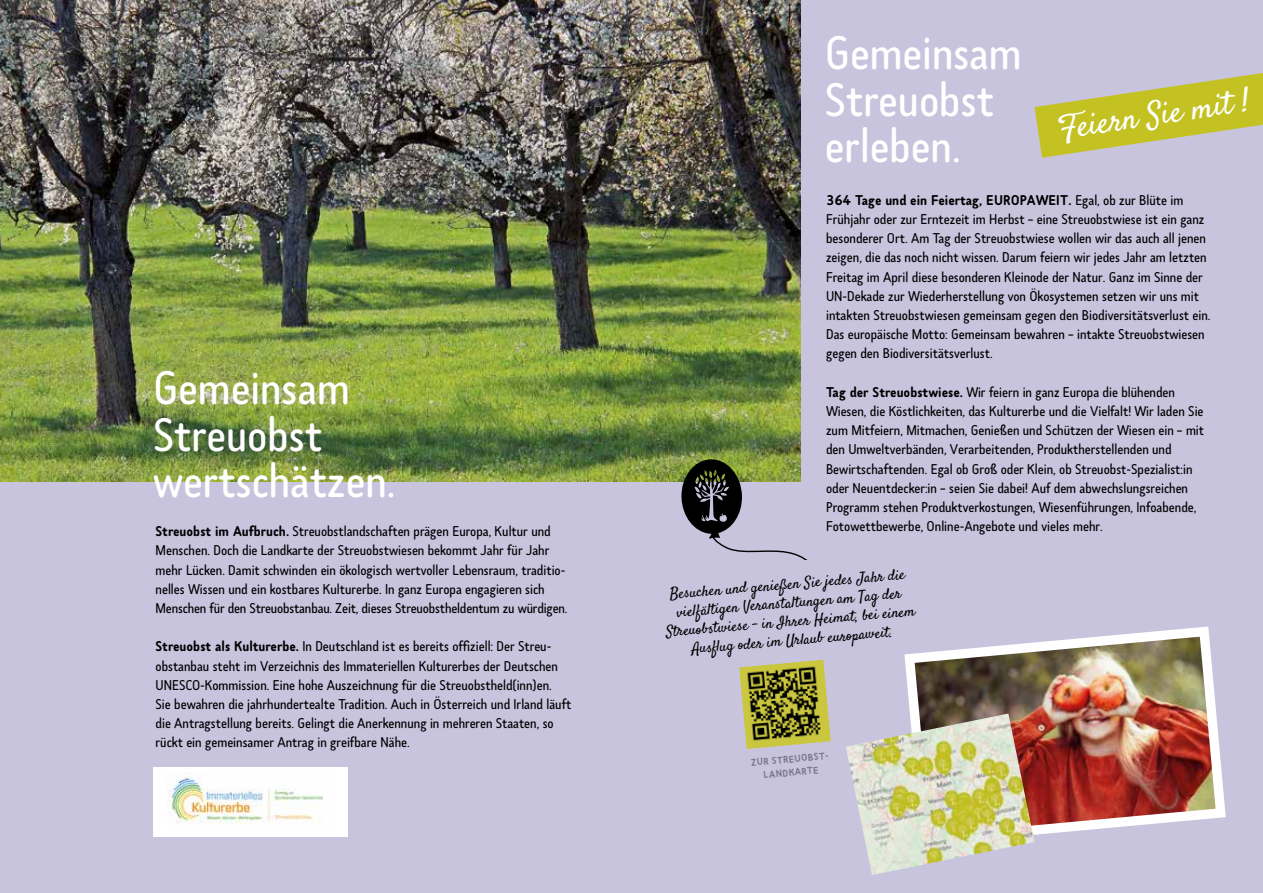
<style>
.page{position:relative;width:1263px;height:893px;background:#c8c4de}
.page>*{position:absolute;margin:0;border:0;box-sizing:border-box;transform-origin:0 0}
.t1{font:49.5px/46.5px "Tar";color:#fff}
.t2{font:32.25px "Satisfy";color:#fff}
.t3{font:15px/19.2px "Tar";color:#000}
.t4{font:15px/18.8px "Satisfy";color:#000;text-align:center}
.t5{font:500 10.5px/13.5px "Tar";color:#7a7890;text-align:center}
.s1{font-weight:500}
</style>
<div class="page">
<img style="left:0;top:0;width:800px;height:482px">
<div style="left:153px;top:767px;width:194px;height:70px;background:#fff"></div>
<img style="left:167px;top:772px;width:156px;height:52px">
<img style="left:904px;top:626px;width:322px;height:216px">
<img style="left:846px;top:713px;width:188px;height:162px">
<svg style="left:739px;top:660px;width:92px;height:89px"></svg>
<img style="left:743px;top:662px;width:84px;height:84px">
<svg style="left:681px;top:459px;width:127px;height:101px"></svg>
<svg style="left:1034px;top:73px;width:229px;height:85px"></svg>
<h1 class="t1" style="left:153px;top:365px;width:244px">Gemeinsam<br>Streuobst wertschätzen.</h1>
<p class="t3" style="left:156px;top:521px;width:413px"><span class="s1">Streuobst im Aufbruch.</span> Streuobstlandschaften prägen Europa, Kultur und Menschen. Doch die Landkarte der Streuobstwiesen bekommt Jahr für Jahr mehr Lücken. Damit schwinden ein ökologisch wertvoller Lebensraum, traditio&shy;nelles Wissen und ein kostbares Kulturerbe. In ganz Europa engagieren sich Menschen für den Streuobstanbau. Zeit, dieses Streuobstheldentum zu würdigen.</p>
<p class="t3" style="left:156px;top:637px;width:417px"><span class="s1">Streuobst als Kulturerbe.</span> In Deutschland ist es bereits offiziell: Der Streu&shy;obstanbau steht im Verzeichnis des Immateriellen Kulturerbes der Deutschen UNESCO-Kommission. Eine hohe Auszeichnung für die Streuobstheld(inn)en.<br>Sie bewahren die jahrhundertealte Tradition. Auch in Österreich und Irland läuft die Antragstellung bereits. Gelingt die Anerkennung in mehreren Staaten, so rückt ein gemeinsamer Antrag in greifbare Nähe.</p>
<h1 class="t1" style="left:825px;top:29px;width:198px">Gemeinsam<br>Streuobst erleben.</h1>
<h2 class="t2" style="left:1056px;top:108px;width:194px;rotate:-8deg">Feiern Sie mit !</h2>
<p class="t3" style="left:826px;top:190px;width:386px"><span class="s1">364 Tage und ein Feiertag, EUROPAWEIT.</span> Egal, ob zur Blüte im Frühjahr oder zur Erntezeit im Herbst – eine Streuobstwiese ist ein ganz besonderer Ort. Am Tag der Streuobstwiese wollen wir das auch all jenen zeigen, die das noch nicht wissen. Darum feiern wir jedes Jahr am letzten Freitag im April diese besonderen Kleinode der Natur. Ganz im Sinne der UN-Dekade zur Wiederherstellung von Ökosystemen setzen wir uns mit intakten Streuobstwiesen gemeinsam gegen den Biodiversitätsverlust ein.<br>Das europäische Motto: Gemeinsam bewahren – intakte Streuobstwiesen gegen den Biodiversitätsverlust.</p>
<p class="t3" style="left:826px;top:382px;width:380px"><span class="s1">Tag der Streuobstwiese.</span> Wir feiern in ganz Europa die blühenden Wiesen, die Köstlichkeiten, das Kulturerbe und die Vielfalt! Wir laden Sie zum Mitfeiern, Mitmachen, Genießen und Schützen der Wiesen ein – mit den Umweltverbänden, Verarbeitenden, Produktherstellenden und Bewirtschaftenden. Egal ob Groß oder Klein, ob Streuobst-Spezialist:in oder Neuentdecker:in – seien Sie dabei! Auf dem abwechslungsreichen Programm stehen Produktverkostungen, Wiesenführungen, Infoabende, Fotowettbewerbe, Online-Angebote und vieles mehr.</p>
<p class="t4" style="left:662px;top:587px;width:252px;rotate:-5deg">Besuchen und genießen Sie jedes Jahr die vielfältigen Veranstaltungen am Tag der Streuobstwiese - in Ihrer Heimat, bei einem Ausfl ug oder im Urlaub europaweit.</p>
<p class="t5" style="left:750px;top:755px;width:81px;rotate:-5deg">ZUR STREUOBST-<br>LANDKARTE</p>
</div>
